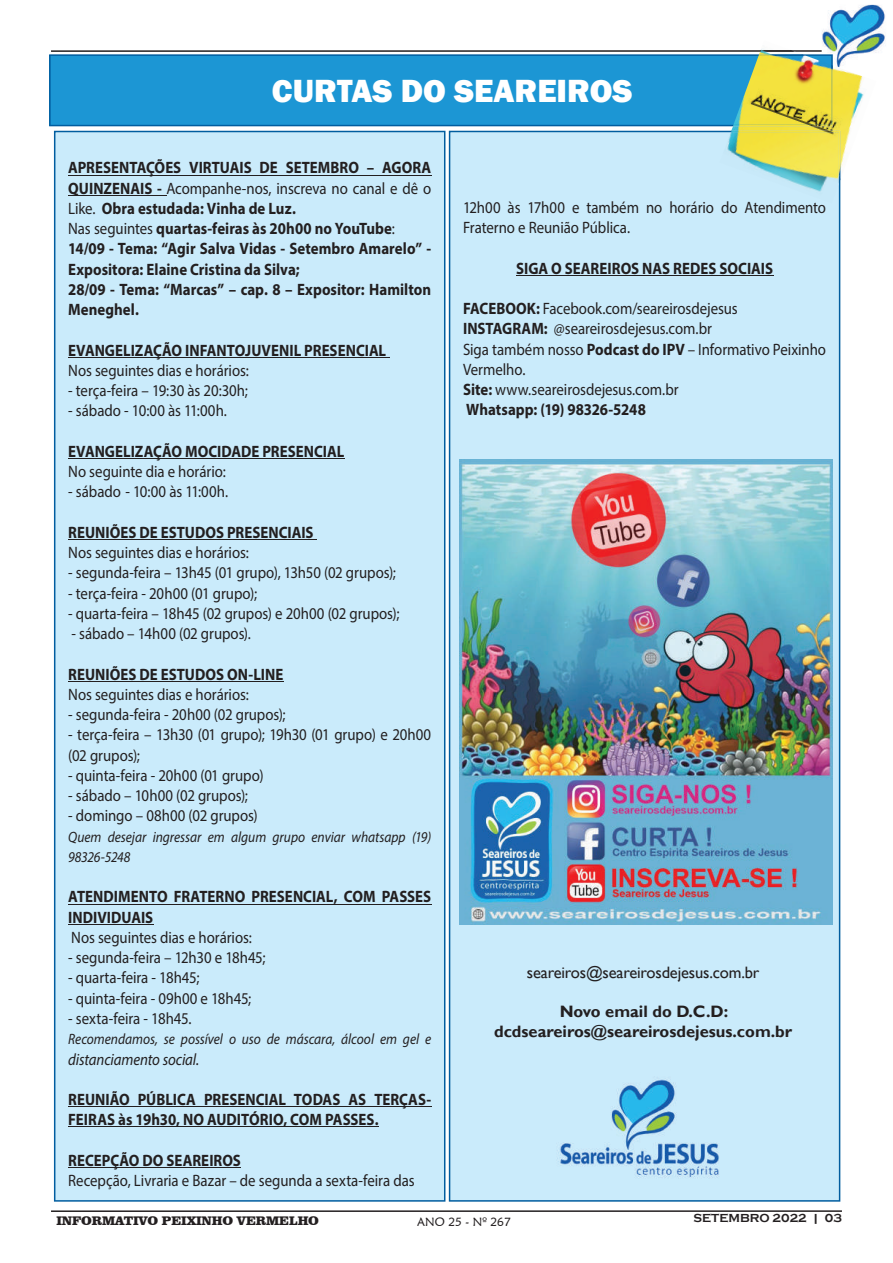
<style>
.page{position:relative;width:893px;height:1263px;background:#fff}
.page>*{position:absolute;margin:0;border:0;box-sizing:border-box;transform-origin:0 0}
.t1{font:800 33px "Franklin Gothic";color:#fff}
.t2{font:16.5px/20.2px "Myriad Pro";letter-spacing:-.005em;color:#231f20;scale:.9 1}
.t3{font:700 16.5px/20.2px "Myriad Pro";color:#231f20;scale:.9 1}
.t4{font:700 16.5px/19.5px "Gill Sans";color:#231f20;text-align:center}
.t5{font:16.5px "Gill Sans";letter-spacing:-.01em;color:#231f20}
.t6{font:italic 16.5px "Myriad Pro";letter-spacing:-.005em;color:#231f20;scale:.9 1}
.t7{font:italic 15px/20.2px "Myriad Pro";color:#231f20;scale:.9 1}
.t8{font:900 12.75px "Clarendon BT";letter-spacing:-.01em;color:#231f20}
.t9{font:700 12px "Copperplate Gothic";color:#231f20}
.t10{font:12px "Maiandra GD";color:#231f20}
.s1{font-weight:400}
.s2{font-weight:700}
</style>
<div class="page">
<hr style="left:51px;top:50px;width:791px;height:2px;background:#231f20">
<hr style="left:51px;top:1210px;width:791px;height:2px;background:#231f20">
<img style="left:822px;top:5px;width:64px;height:62px">
<div style="left:449px;top:131px;width:391px;height:1071px;background:#caebfb"></div>
<div style="left:54px;top:131px;width:391px;height:1071px;background:#caebfb"></div>
<div style="left:49px;top:54px;width:684px;height:72px;background:#1c96d4"></div>
<img style="left:556px;top:1076px;width:166px;height:103px">
<img style="left:759px;top:48px;width:43px;height:6px">
<img style="left:760px;top:50px;width:35px;height:2px">
<img style="left:731px;top:67px;width:133px;height:112px">
<img style="left:720px;top:132px;width:119px;height:71px">
<img style="left:731px;top:131px;width:109px;height:53px">
<img style="left:733px;top:54px;width:100px;height:72px">
<img style="left:460px;top:459px;width:372px;height:466px">
<h1 class="t1" style="left:272px;top:70px;width:362px">CURTAS DO SEAREIROS</h1>
<p class="t3" style="left:68px;top:157px;width:405px">APRESENTAÇÕES VIRTUAIS DE SETEMBRO – AGORA QUINZENAIS - <span class="s1">Acompanhe-nos, inscreva no canal e dê o Like.</span> Obra estudada: Vinha de Luz.<br><span class="s1">Nas seguintes</span> quartas-feiras às 20h00 no YouTube<span class="s1">:<br></span>14/09 - Tema: “Agir Salva Vidas - Setembro Amarelo” - Expositora: Elaine Cristina da Silva;<br>28/09 - Tema: “Marcas” – cap. 8 – Expositor: Hamilton Meneghel.</p>
<p class="t3" style="left:68px;top:339px;width:355px">EVANGELIZAÇÃO INFANTOJUVENIL PRESENCIAL</p>
<p class="t2" style="left:68px;top:360px;width:202px">Nos seguintes dias e horários:</p>
<p class="t2" style="left:68px;top:380px;width:201px">- terça-feira – 19:30 às 20:30h;</p>
<p class="t2" style="left:68px;top:400px;width:178px">- sábado - 10:00 às 11:00h.</p>
<p class="t3" style="left:68px;top:441px;width:308px">EVANGELIZAÇÃO MOCIDADE PRESENCIAL</p>
<p class="t2" style="left:68px;top:461px;width:177px">No seguinte dia e horário:</p>
<p class="t2" style="left:68px;top:481px;width:179px">- sábado - 10:00 às 11:00h.</p>
<p class="t3" style="left:68px;top:522px;width:274px">REUNIÕES DE ESTUDOS PRESENCIAIS</p>
<p class="t2" style="left:68px;top:542px;width:202px">Nos seguintes dias e horários:</p>
<p class="t2" style="left:68px;top:562px;width:366px">- segunda-feira – 13h45 (01 grupo), 13h50 (02 grupos);</p>
<p class="t2" style="left:68px;top:583px;width:211px">- terça-feira - 20h00 (01 grupo);</p>
<p class="t2" style="left:68px;top:603px;width:370px">- quarta-feira – 18h45 (02 grupos) e 20h00 (02 grupos);</p>
<p class="t2" style="left:71px;top:623px;width:201px">- sábado – 14h00 (02 grupos).</p>
<p class="t3" style="left:68px;top:663px;width:241px">REUNIÕES DE ESTUDOS ON-LINE</p>
<p class="t2" style="left:68px;top:684px;width:202px">Nos seguintes dias e horários:</p>
<p class="t2" style="left:68px;top:704px;width:243px">- segunda-feira - 20h00 (02 grupos);</p>
<p class="t2" style="left:68px;top:724px;width:405px">- terça-feira – 13h30 (01 grupo); 19h30 (01 grupo) e 20h00 (02 grupos);</p>
<p class="t2" style="left:68px;top:765px;width:219px">- quinta-feira - 20h00 (01 grupo)</p>
<p class="t2" style="left:68px;top:785px;width:201px">- sábado – 10h00 (02 grupos);</p>
<p class="t2" style="left:68px;top:805px;width:212px">- domingo – 08h00 (02 grupos)</p>
<p class="t7" style="left:68px;top:826px;width:405px">Quem desejar ingressar em algum grupo enviar whatsapp (19)<br>98326-5248</p>
<p class="t3" style="left:68px;top:886px;width:405px">ATENDIMENTO FRATERNO PRESENCIAL, COM PASSES<br>INDIVIDUAIS</p>
<p class="t2" style="left:71px;top:927px;width:202px">Nos seguintes dias e horários:</p>
<p class="t2" style="left:68px;top:947px;width:221px">- segunda-feira – 12h30 e 18h45;</p>
<p class="t2" style="left:68px;top:967px;width:147px">- quarta-feira - 18h45;</p>
<p class="t2" style="left:68px;top:988px;width:205px">- quinta-feira - 09h00 e 18h45;</p>
<p class="t2" style="left:68px;top:1008px;width:139px">- sexta-feira - 18h45.</p>
<p class="t7" style="left:68px;top:1029px;width:405px">Recomendamos, se possível o uso de máscara, álcool em gel e</p>
<p class="t6" style="left:68px;top:1049px;width:147px">distanciamento social.</p>
<p class="t3" style="left:68px;top:1089px;width:405px">REUNIÃO PÚBLICA PRESENCIAL TODAS AS TERÇAS-<br>FEIRAS às 19h30, NO AUDITÓRIO, COM PASSES.</p>
<p class="t3" style="left:68px;top:1149px;width:193px">RECEPÇÃO DO SEAREIROS</p>
<p class="t2" style="left:68px;top:1170px;width:386px">Recepção, Livraria e Bazar – de segunda a sexta-feira das</p>
<p class="t2" style="left:463px;top:197px;width:405px">12h00 às 17h00 e também no horário do Atendimento<br>Fraterno e Reunião Pública.</p>
<p class="t3" style="left:516px;top:257px;width:287px">SIGA O SEAREIROS NAS REDES SOCIAIS</p>
<p class="t2" style="left:463px;top:298px;width:405px"><span class="s2">FACEBOOK:</span> Facebook.com/seareirosdejesus <span class="s2">INSTAGRAM:</span> @seareirosdejesus.com.br<br>Siga também nosso <span class="s2">Podcast do IPV</span> – Informativo Peixinho Vermelho.<br><span class="s2">Site:</span> www.seareirosdejesus.com.br<br><span class="s2">Whatsapp: (19) 98326-5248</span></p>
<p class="t5" style="left:527px;top:963px;width:234px">seareiros@seareirosdejesus.com.br</p>
<p class="t4" style="left:494px;top:1002px;width:300px">Novo email do D.C.D: dcdseareiros@seareirosdejesus.com.br</p>
<p class="t8" style="left:56px;top:1212px;width:264px">INFORMATIVO PEIXINHO VERMELHO</p>
<p class="t10" style="left:417px;top:1214px;width:95px">ANO 25 - Nº 267</p>
<p class="t9" style="left:693px;top:1211px;width:150px">SETEMBRO 2022 | 03</p>
</div>
